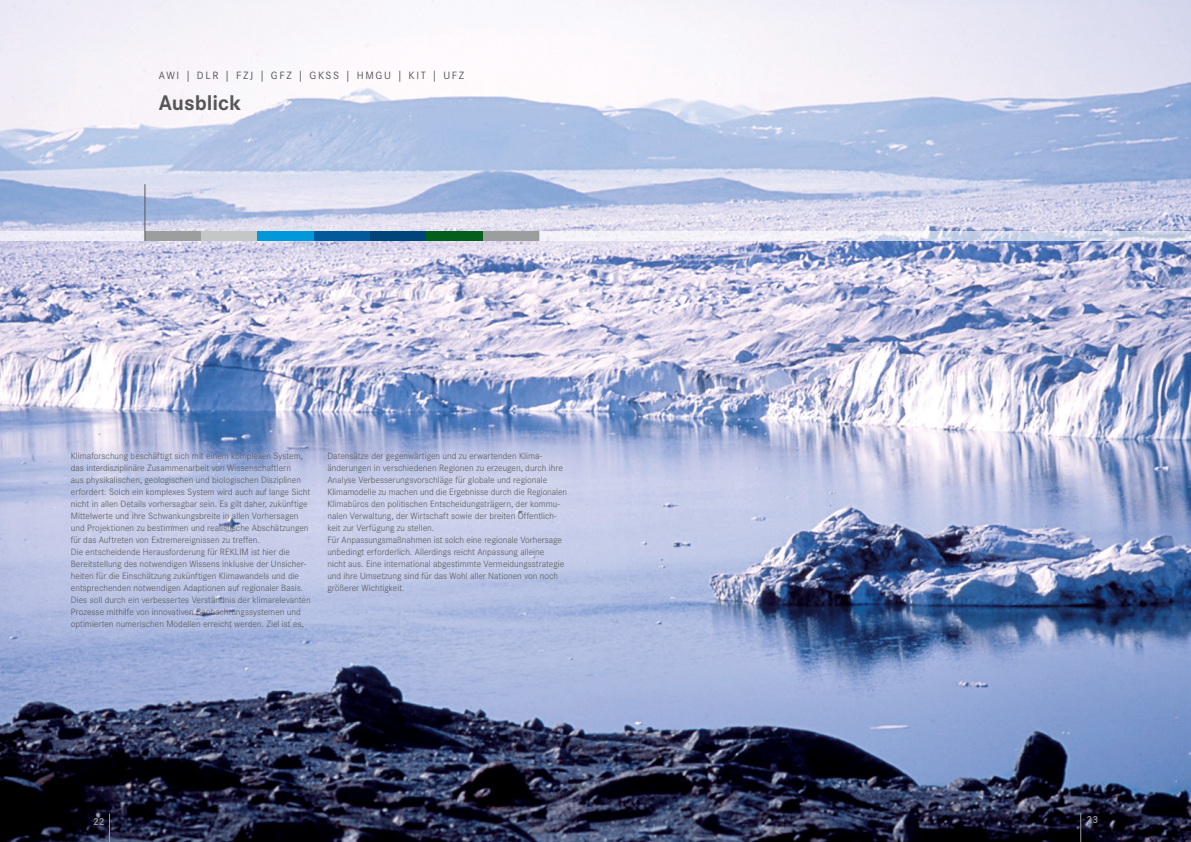
<style>
.page{position:relative;width:1191px;height:842px;background:#fff}
.page>*{position:absolute;margin:0;border:0;box-sizing:border-box;transform-origin:0 0}
.t1{font:700 22px "Corporate S";color:#565656}
.t2{font:11px "Corporate S";letter-spacing:.15em;color:#565656}
.t3{font:600 10.5px "Corporate S";color:#9c9d9d}
.t4{font:300 9.5px/12px "Corporate S";color:#565656}
</style>
<div class="page">
<img style="left:0;top:241px;width:1191px;height:601px">
<svg style="left:0;top:0;width:1191px;height:231px"></svg>
<div style="left:0;top:231px;width:145px;height:10px;background:#eeedf6"></div>
<div style="left:145px;top:231px;width:57px;height:10px;background:#9c9d9d"></div>
<div style="left:202px;top:231px;width:56px;height:10px;background:#c5c6c6"></div>
<div style="left:258px;top:231px;width:56px;height:10px;background:#0098d8"></div>
<div style="left:314px;top:231px;width:56px;height:10px;background:#005a9c"></div>
<div style="left:370px;top:231px;width:57px;height:10px;background:#00457a"></div>
<div style="left:427px;top:231px;width:56px;height:10px;background:#03601c"></div>
<div style="left:483px;top:231px;width:56px;height:10px;background:#9c9d9d"></div>
<svg style="left:539px;top:231px;width:652px;height:10px;fill:#efeef6"></svg>
<hr style="left:145px;top:184px;width:1px;height:57px;background:#565656">
<svg style="left:109px;top:814px;width:1px;height:28px"></svg>
<svg style="left:1080px;top:814px;width:1px;height:28px"></svg>
<p class="t2" style="left:159px;top:69px;width:307px">AWI | DLR | FZJ | GFZ | GKSS | HMGU | KIT | UFZ</p>
<h1 class="t1" style="left:159px;top:90px;width:83px">Ausblick</h1>
<p class="t4" style="left:71px;top:450px;width:241px">Klimaforschung beschäftigt sich mit einem komplexen System, das interdisziplinäre Zusammenarbeit von Wissenschaftlern<br>aus physikalischen, geologischen und biologischen Disziplinen erfordert. Solch ein komplexes System wird auch auf lange Sicht nicht in allen Details vorhersagbar sein. Es gilt daher, zukünftige Mittelwerte und ihre Schwankungsbreite in allen Vorhersagen und Projektionen zu bestimmen und realistische Abschätzungen für das Auftreten von Extremereignissen zu treffen.<br>Die entscheidende Herausforderung für REKLIM ist hier die Bereitstellung des notwendigen Wissens inklusive der Unsicher&shy;heiten für die Einschätzung zukünftigen Klimawandels und die entsprechenden notwendigen Adaptionen auf regionaler Basis.<br>Dies soll durch ein verbessertes Verständnis der klimarelevanten Prozesse mithilfe von innovativen Beobachtungssystemen und optimierten numerischen Modellen erreicht werden. Ziel ist es,</p>
<p class="t4" style="left:327px;top:450px;width:241px">Datensätze der gegenwärtigen und zu erwartenden Klima&shy;änderungen in verschiedenen Regionen zu erzeugen, durch ihre Analyse Verbesserungsvorschläge für globale und regionale Klimamodelle zu machen und die Ergebnisse durch die Regionalen Klimabüros den politischen Entscheidungsträgern, der kommu&shy;nalen Verwaltung, der Wirtschaft sowie der breiten Öffentlich&shy;keit zur Verfügung zu stellen.<br>Für Anpassungsmaßnahmen ist solch eine regionale Vorhersage unbedingt erforderlich. Allerdings reicht Anpassung alleine<br>nicht aus. Eine international abgestimmte Vermeidungsstrategie und ihre Umsetzung sind für das Wohl aller Nationen von noch größerer Wichtigkeit.</p>
<p class="t3" style="left:93px;top:816px;width:13px">22</p>
<p class="t3" style="left:1086px;top:814px;width:13px">23</p>
</div>
